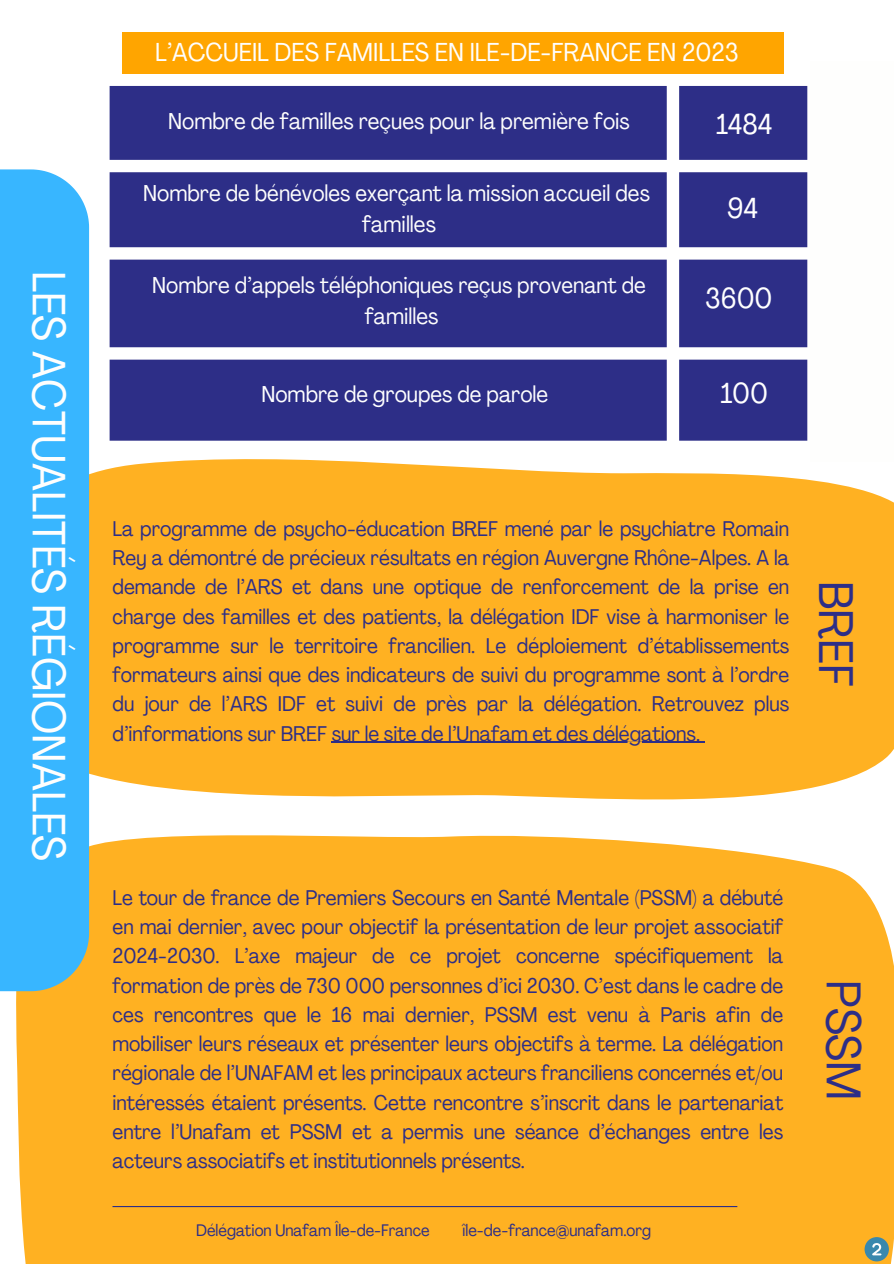
<style>
.page{position:relative;width:894px;height:1264px;background:#fff}
.page>*{position:absolute;margin:0;border:0;box-sizing:border-box;transform-origin:0 0}
.t1{font:condensed 48px "Agrandir";color:#2d2e87}
.t2{font:condensed 46.05px "Agrandir";color:#fefefd}
.t3{font:condensed 28.65px "Agrandir";color:#fff}
.t4{font:condensed 25.65px "Agrandir";color:#fefefd}
.t5{font:condensed 22.65px/31.5px "Agrandir";color:#fefefd;text-align:center}
.t6{font:condensed 22.65px "Agrandir";color:#fff}
.t7{font:condensed 21px/29.2px "Agrandir";color:#2d2e87;text-align:justify}
.t8{font:condensed 16.5px "Agrandir";color:#2d2e87}
</style>
<div class="page">
<div style="left:15px;top:834px;width:878px;height:429px;background:#ffb122"></div>
<hr style="left:112px;top:1205px;width:625px;height:2px;background:#2d2e87">
<div style="left:89px;top:459px;width:804px;height:340px;background:#ffb122"></div>
<hr style="left:331px;top:741px;width:369px;height:2px;background:#2d2e87">
<div style="left:0;top:169px;width:89px;height:822px;background:#38b6ff"></div>
<svg style="left:864px;top:1236px;width:24px;height:25px"></svg>
<svg style="left:871px;top:1242px;width:10px;height:13px"></svg>
<svg style="left:110px;top:86px;width:697px;height:354px;background:#464795"></svg>
<div style="left:122px;top:32px;width:661px;height:42px;background:#ffa500"></div>
<div style="left:810px;top:61px;width:83px;height:400px;background:#fefefd"></div>
<h2 class="t2" style="left:67px;top:271px;width:591px;rotate:90deg">LES ACTUALITÉS RÉGIONALES</h2>
<p class="t4" style="left:155px;top:42px;width:585px">L’ACCUEIL DES FAMILLES EN ILE-DE-FRANCE EN 2023</p>
<h1 class="t5" style="left:168px;top:107px;width:463px">Nombre de familles reçues pour la première fois</h1>
<h4 class="t3" style="left:715px;top:112px;width:58px">1484</h4>
<h2 class="t5" style="left:143px;top:179px;width:508px">Nombre de bénévoles exerçant la mission accueil des familles</h2>
<h4 class="t3" style="left:726px;top:196px;width:33px">94</h4>
<h1 class="t5" style="left:152px;top:271px;width:495px">Nombre d’appels téléphoniques reçus provenant de familles</h1>
<p class="t3" style="left:705px;top:287px;width:69px">3600</p>
<p class="t6" style="left:261px;top:385px;width:288px">Nombre de groupes de parole</p>
<p class="t3" style="left:720px;top:381px;width:49px">100</p>
<h3 class="t7" style="left:112px;top:516px;width:678px">La programme de psycho-éducation BREF mené par le psychiatre Romain Rey a démontré de précieux résultats en région Auvergne Rhône-Alpes. A la demande de l’ARS et dans une optique de renforcement de la prise en charge des familles et des patients, la délégation IDF vise à harmoniser le programme sur le territoire francilien. Le déploiement d’établissements formateurs ainsi que des indicateurs de suivi du programme sont à l’ordre du jour de l’ARS IDF et suivi de près par la délégation. Retrouvez plus d’informations sur BREF sur le site de l’Unafam et des délégations.</h3>
<h4 class="t1" style="left:855px;top:581px;width:107px;rotate:90deg">BREF</h4>
<p class="t7" style="left:112px;top:884px;width:672px">Le tour de france de Premiers Secours en Santé Mentale (PSSM) a débuté en mai dernier, avec pour objectif la présentation de leur projet associatif 2024-2030. L’axe majeur de ce projet concerne spécifiquement la formation de près de 730 000 personnes d’ici 2030. C’est dans le cadre de ces rencontres que le 16 mai dernier, PSSM est venu à Paris afin de mobiliser leurs réseaux et présenter leurs objectifs à terme. La délégation régionale de l’UNAFAM et les principaux acteurs franciliens concernés et/ou intéressés étaient présents. Cette rencontre s’inscrit dans le partenariat entre l’Unafam et PSSM et a permis une séance d’échanges entre les acteurs associatifs et institutionnels présents.</p>
<h2 class="t8" style="left:196px;top:1223px;width:235px">Délégation Unafam Île-de-France</h2>
<h2 class="t8" style="left:462px;top:1223px;width:190px">île-de-france@unafam.org</h2>
<h4 class="t1" style="left:862px;top:980px;width:122px;rotate:90deg">PSSM</h4>
</div>
